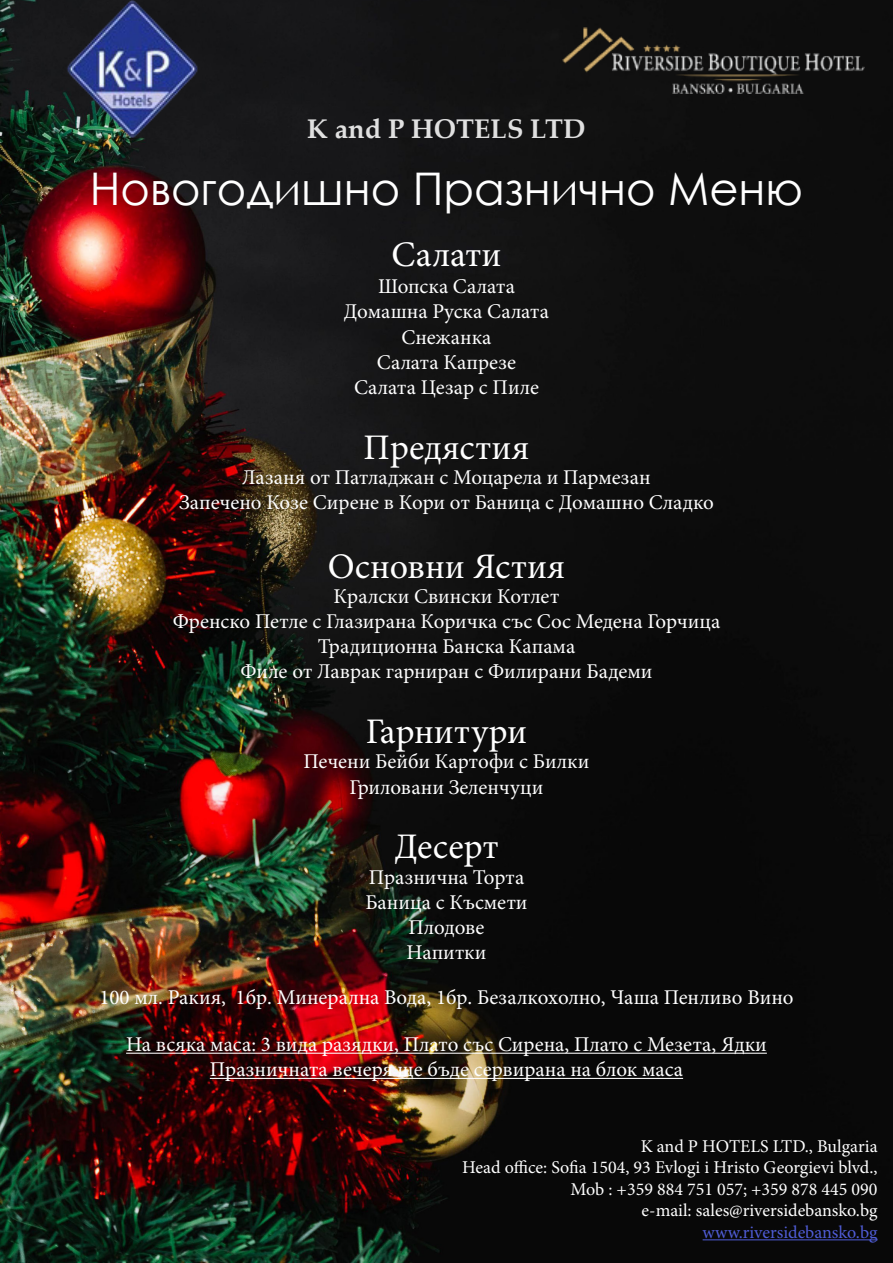
<style>
.page{position:relative;width:893px;height:1263px;background:#fff}
.page>*{position:absolute;margin:0;border:0;box-sizing:border-box;transform-origin:0 0}
.Paragraph_Style_1{font:45px "Century Gothic";color:#fff}
.t1{font:36px "Minion Pro";color:#fff}
.t2{font:700 27px "Palatino Linotype";color:#e0e0e0}
.t3{font:21px "Minion Pro";color:#fff}
.t4{font:18px "Minion Pro";color:#fff}
.t5{font:18px "Minion Pro";color:#4f5cd6}
</style>
<div class="page">
<img style="left:0;top:0;width:893px;height:1263px">
<img style="left:0;top:0;width:265px;height:138px">
<img style="left:563px;top:27px;width:301px;height:66px">
<hr style="left:126px;top:1053px;width:641px;height:1px;background:#fff">
<hr style="left:210px;top:1078px;width:473px;height:1px;background:#fff">
<hr style="left:703px;top:1239px;width:175px;height:1px;background:#4f5cd6">
<p class="t2" style="left:307px;top:110px;width:280px">K and P HOTELS LTD</p>
<p class="Paragraph_Style_1" style="left:90px;top:157px;width:715px">Новогодишно Празнично Меню</p>
<p class="t1" style="left:392px;top:231px;width:111px">Салати</p>
<p class="t3" style="left:378px;top:272px;width:138px">Шопска Салата</p>
<p class="t3" style="left:344px;top:298px;width:207px">Домашна Руска Салата</p>
<p class="t3" style="left:401px;top:323px;width:92px">Снежанка</p>
<p class="t3" style="left:377px;top:348px;width:141px">Салата Капрезе</p>
<p class="t3" style="left:354px;top:373px;width:186px">Салата Цезар с Пиле</p>
<p class="t1" style="left:364px;top:423px;width:167px">Предястия</p>
<p class="t3" style="left:242px;top:463px;width:410px">Лазаня от Патладжан с Моцарела и Пармезан</p>
<p class="t3" style="left:179px;top:488px;width:536px">Запечено Козе Сирене в Кори от Баница с Домашно Сладко</p>
<p class="t1" style="left:328px;top:542px;width:239px">Основни Ястия</p>
<p class="t3" style="left:334px;top:582px;width:227px">Кралски Свински Котлет</p>
<p class="t3" style="left:173px;top:607px;width:549px">Френско Петле с Глазирана Коричка със Сос Медена Горчица</p>
<p class="t3" style="left:318px;top:632px;width:259px">Традиционна Банска Капама</p>
<p class="t3" style="left:240px;top:658px;width:413px">Филе от Лаврак гарниран с Филирани Бадеми</p>
<p class="t1" style="left:366px;top:708px;width:163px">Гарнитури</p>
<p class="t3" style="left:304px;top:748px;width:287px">Печени Бейби Картофи с Билки</p>
<p class="t3" style="left:350px;top:773px;width:195px">Гриловани Зеленчуци</p>
<p class="t1" style="left:394px;top:823px;width:106px">Десерт</p>
<p class="t3" style="left:369px;top:863px;width:157px">Празнична Торта</p>
<p class="t3" style="left:365px;top:888px;width:164px">Баница с Късмети</p>
<p class="t3" style="left:408px;top:913px;width:78px">Плодове</p>
<p class="t3" style="left:406px;top:938px;width:81px">Напитки</p>
<p class="t3" style="left:99px;top:983px;width:696px">100 мл. Ракия, 1бр. Минерална Вода, 1бр. Безалкохолно, Чаша Пенливо Вино</p>
<p class="t3" style="left:126px;top:1030px;width:642px">На всяка маса: 3 вида разядки, Плато със Сирена, Плато с Мезета, Ядки</p>
<p class="t3" style="left:210px;top:1055px;width:475px">Празничната вечеря ще бъде сервирана на блок маса</p>
<p class="t4" style="left:641px;top:1134px;width:238px">K and P HOTELS LTD., Bulgaria</p>
<p class="t4" style="left:462px;top:1155px;width:417px">Head office: Sofia 1504, 93 Evlogi i Hristo Georgievi blvd.,</p>
<p class="t4" style="left:570px;top:1177px;width:309px">Mob : +359 884 751 057; +359 878 445 090</p>
<p class="t4" style="left:642px;top:1199px;width:237px">e-mail: sales@riversidebansko.bg</p>
<p class="t5" style="left:703px;top:1220px;width:176px">www.riversidebansko.bg</p>
</div>
